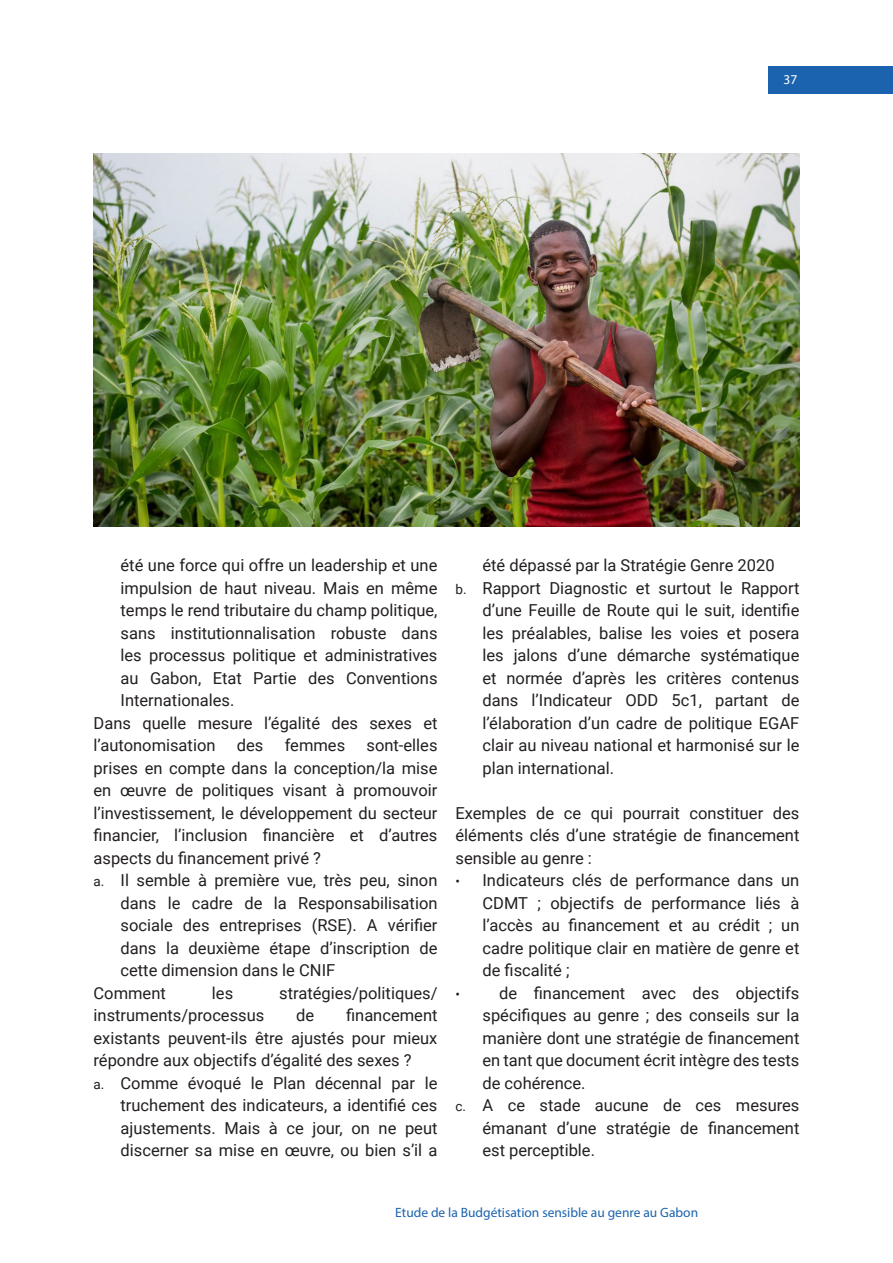
<style>
.page{position:relative;width:893px;height:1263px;background:#fff}
.page>*{position:absolute;margin:0;border:0;box-sizing:border-box;transform-origin:0 0}
.t1{font:16.5px/22.5px "Roboto";color:#231f20;text-align:justify}
.t2{font:13.5px "Myriad Pro";color:#1b63ae}
.t3{font:13.5px "Myriad Pro";color:#fff}
.s1{font-size:13.5px}
</style>
<div class="page">
<div style="left:768px;top:66px;width:125px;height:27px;background:#1b63ae"></div>
<img style="left:94px;top:153px;width:705px;height:373px">
<p class="t3" style="left:783px;top:71px;width:15px">37</p>
<p class="t1" style="left:121px;top:554px;width:318px">été une force qui offre un leadership et une impulsion de haut niveau. Mais en même temps le rend tributaire du champ politique, sans institutionnalisation robuste dans les processus politique et administratives au Gabon, Etat Partie des Conventions Internationales.</p>
<p class="t1" style="left:94px;top:711px;width:345px">Dans quelle mesure l’égalité des sexes et l’autonomisation</p>
<p class="t1" style="left:237px;top:734px;width:28px">des</p>
<p class="t1" style="left:285px;top:734px;width:62px">femmes</p>
<p class="t1" style="left:94px;top:734px;width:345px;text-indent:273px">sont-elles prises en compte dans la conception/la mise en œuvre de politiques visant à promouvoir l’investissement, le développement du secteur financier, l’inclusion financière et d’autres aspects du financement privé ?</p>
<p class="t1" style="left:121px;top:869px;width:318px;text-indent:-27px"><span class="s1">a.</span> Il semble à première vue, très peu, sinon dans le cadre de la Responsabilisation sociale des entreprises (RSE). A vérifier dans la deuxième étape d’inscription de cette dimension dans le CNIF</p>
<p class="t1" style="left:94px;top:981px;width:74px">Comment</p>
<p class="t1" style="left:212px;top:981px;width:23px">les</p>
<p class="t1" style="left:279px;top:981px;width:160px">stratégies/politiques/</p>
<p class="t1" style="left:94px;top:1004px;width:172px">instruments/processus</p>
<p class="t1" style="left:296px;top:1004px;width:20px">de</p>
<p class="t1" style="left:94px;top:1004px;width:345px;text-indent:253px">financement existants peuvent-ils être ajustés pour mieux répondre aux objectifs d’égalité des sexes ?</p>
<p class="t1" style="left:121px;top:1071px;width:318px;text-indent:-27px"><span class="s1">a.</span> Comme évoqué le Plan décennal par le truchement des indicateurs, a identifié ces ajustements. Mais à ce jour, on ne peut discerner sa mise en œuvre, ou bien s’il a</p>
<p class="t1" style="left:482px;top:554px;width:294px">été dépassé par la Stratégie Genre 2020</p>
<p class="t1" style="left:482px;top:576px;width:318px;text-indent:-27px"><span class="s1">b.</span> Rapport Diagnostic et surtout le Rapport d’une Feuille de Route qui le suit, identifie les préalables, balise les voies et posera les jalons d’une démarche systématique et normée d’après les critères contenus dans l’Indicateur ODD 5c1, partant de l’élaboration d’un cadre de politique EGAF clair au niveau national et harmonisé sur le plan international.</p>
<p class="t1" style="left:455px;top:801px;width:345px">Exemples de ce qui pourrait constituer des éléments clés d’une stratégie de financement sensible au genre :</p>
<p class="t1" style="left:482px;top:869px;width:318px;text-indent:-27px"><span class="s1">•</span> Indicateurs clés de performance dans un CDMT ; objectifs de performance liés à l’accès au financement et au crédit ; un cadre politique clair en matière de genre et de fiscalité ;</p>
<p class="t1" style="left:482px;top:981px;width:318px;text-indent:-27px"><span class="s1">•</span> de financement avec des objectifs spécifiques au genre ; des conseils sur la manière dont une stratégie de financement en tant que document écrit intègre des tests de cohérence.</p>
<p class="t1" style="left:482px;top:1094px;width:318px;text-indent:-27px"><span class="s1">c.</span> A ce stade aucune de ces mesures émanant d’une stratégie de financement est perceptible.</p>
<p class="t2" style="left:395px;top:1204px;width:304px">Etude de la Budgétisation sensible au genre au Gabon</p>
</div>
